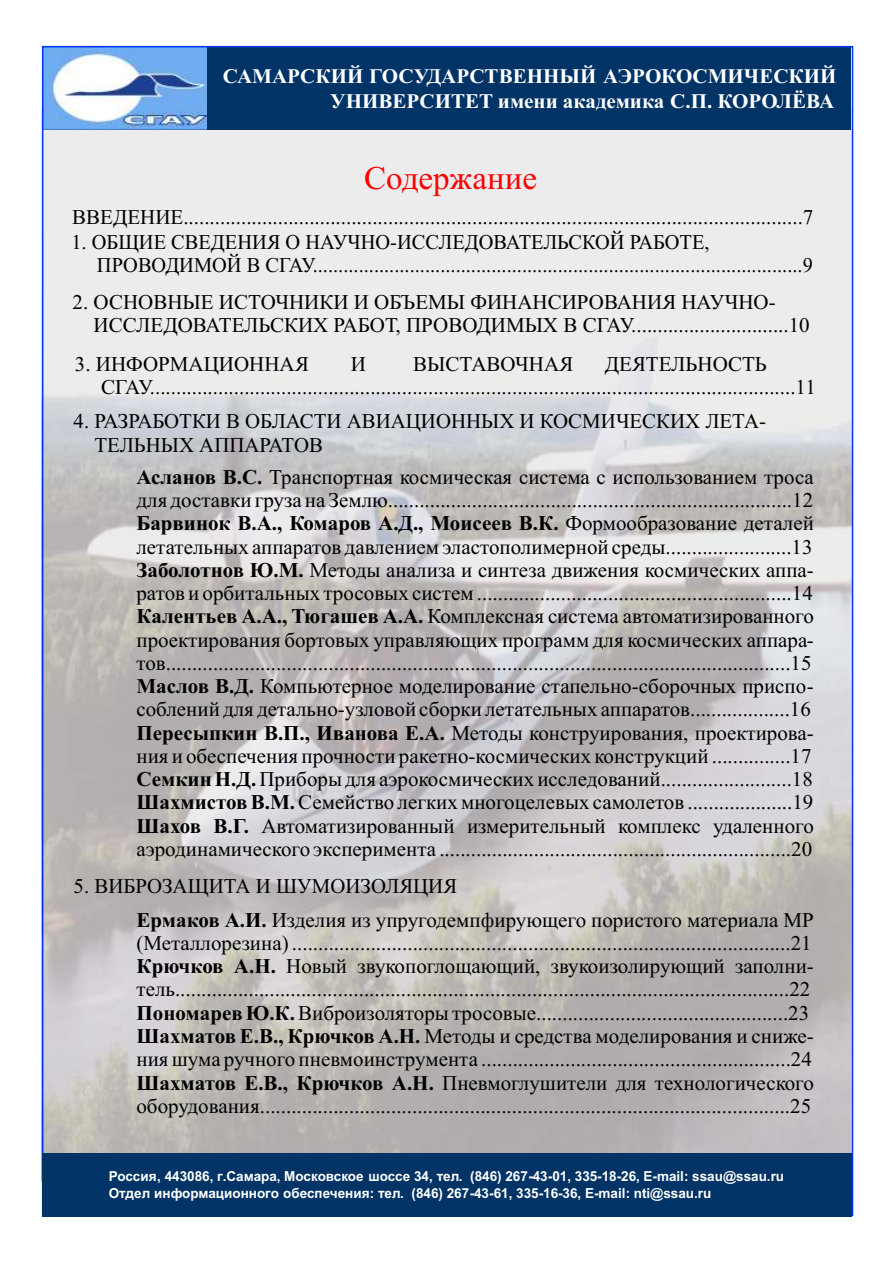
<style>
.page{position:relative;width:893px;height:1263px;background:#fff}
.page>*{position:absolute;margin:0;border:0;box-sizing:border-box;transform-origin:0 0}
.t1{font:33px "Times New Roman";color:#f00}
.t2{font:21px/23.2px "Times New Roman";color:#000}
.t3{font:700 20.7px/24.9px "Times New Roman";color:#fff;text-align:right}
.t4{font:700 13.8px/16.5px "Arial";color:#fff}
.s1{font-weight:700}
</style>
<div class="page">
<img style="left:45px;top:129px;width:805px;height:1023px">
<img style="left:45px;top:49px;width:162px;height:80px">
<div style="left:207px;top:47px;width:644px;height:82px;background:#036"></div>
<div style="left:43px;top:1152px;width:809px;height:64px;background:#036"></div>
<p class="t3" style="left:223px;top:66px;width:615px">САМАРСКИЙ ГОСУДАРСТВЕННЫЙ АЭРОКОСМИЧЕСКИЙ<br>УНИВЕРСИТЕТ имени академика С.П. КОРОЛЁВА</p>
<h1 class="t1" style="left:364px;top:166px;width:174px">Содержание</h1>
<p class="t2" style="left:72px;top:207px;width:743px">ВВЕДЕНИЕ......................................................................................................................7</p>
<p class="t2" style="left:97px;top:233px;width:717px;text-indent:-26px">1. ОБЩИЕ СВЕДЕНИЯ О НАУЧНО-ИССЛЕДОВАТЕЛЬСКОЙ РАБОТЕ,<br>ПРОВОДИМОЙ В СГАУ................................................................................................9</p>
<p class="t2" style="left:94px;top:292px;width:718px;text-indent:-21px">2. ОСНОВНЫЕ ИСТОЧНИКИ И ОБЪЕМЫ ФИНАНСИРОВАНИЯ НАУЧНО-<br>ИССЛЕДОВАТЕЛЬСКИХ РАБОТ, ПРОВОДИМЫХ В СГАУ..............................10</p>
<p class="t2" style="left:75px;top:354px;width:235px">3. ИНФОРМАЦИОННАЯ</p>
<p class="t2" style="left:351px;top:354px;width:17px">И</p>
<p class="t2" style="left:413px;top:354px;width:161px">ВЫСТАВОЧНАЯ</p>
<p class="t2" style="left:101px;top:354px;width:716px;text-indent:503px">ДЕЯТЕЛЬНОСТЬ<br>СГАУ...........................................................................................................................11</p>
<p class="t2" style="left:94px;top:412px;width:673px;text-indent:-21px">4. РАЗРАБОТКИ В ОБЛАСТИ АВИАЦИОННЫХ И КОСМИЧЕСКИХ ЛЕТА-<br>ТЕЛЬНЫХ АППАРАТОВ</p>
<p class="t2" style="left:136px;top:467px;width:679px"><span class="s1">Асланов В.С.</span> Транспортная космическая система с использованием троса для доставки груза на Землю.............................................................................12<br><span class="s1">Барвинок В.А., Комаров А.Д., Моисеев В.К.</span> Формообразование деталей летательных аппаратов давлением эластополимерной среды........................13<br><span class="s1">Заболотнов Ю.М.</span> Методы анализа и синтеза движения космических аппа&shy;ратов и орбитальных тросовых систем ............................................................14<br><span class="s1">Калентьев А.А., Тюгашев А.А.</span> Комплексная система автоматизированного проектирования бортовых управляющих программ для космических аппара&shy;тов.......................................................................................................................15<br><span class="s1">Маслов В.Д.</span> Компьютерное моделирование стапельно-сборочных приспо&shy;соблений для детально-узловой сборки летательных аппаратов...................16<br><span class="s1">Пересыпкин В.П., Иванова Е.А.</span> Методы конструирования, проектирова&shy;ния и обеспечения прочности ракетно-космических конструкций ...............17<br><span class="s1">Семкин Н.Д.</span> Приборы для аэрокосмических исследований.........................18<br><span class="s1">Шахмистов В.М.</span> Семейство легких многоцелевых самолетов ....................19<br><span class="s1">Шахов В.Г.</span> Автоматизированный измерительный комплекс удаленного аэродинамического эксперимента ...................................................................20</p>
<p class="t2" style="left:136px;top:871px;width:679px;line-height:33.8px;text-indent:-63px">5. ВИБРОЗАЩИТА И ШУМОИЗОЛЯЦИЯ<br><span class="s1">Ермаков А.И.</span> Изделия из упругодемпфирующего пористого материала МР</p>
<p class="t2" style="left:136px;top:933px;width:679px">(Металлорезина) ...............................................................................................21<br><span class="s1">Крючков А.Н.</span> Новый звукопоглощающий, звукоизолирующий заполни&shy;тель.....................................................................................................................22<br><span class="s1">Пономарев Ю.К.</span> Виброизоляторы тросовые................................................23<br><span class="s1">Шахматов Е.В., Крючков А.Н.</span> Методы и средства моделирования и сниже&shy;ния шума ручного пневмоинструмента ...........................................................24<br><span class="s1">Шахматов Е.В., Крючков А.Н.</span> Пневмоглушители для технологического оборудования.....................................................................................................25</p>
<p class="t4" style="left:109px;top:1169px;width:677px">Россия, 443086, г.Самара, Московское шоссе 34, тел. (846) 267-43-01, 335-18-26, E-mail: ssau@ssau.ru<br>Отдел информационного обеспечения: тел. (846) 267-43-61, 335-16-36, E-mail: nti@ssau.ru</p>
</div>
